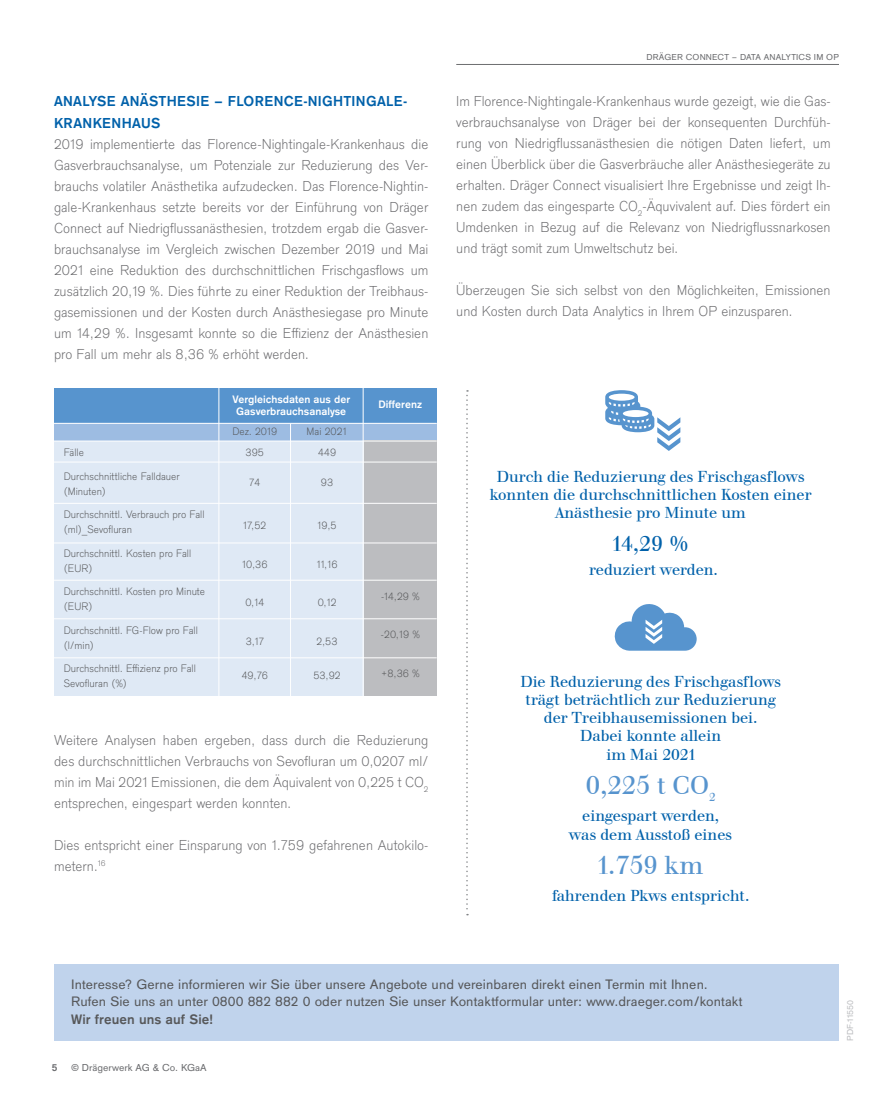
<style>
.page{position:relative;width:893px;height:1106px;background:#fff}
.page>*{position:absolute;margin:0;border:0;box-sizing:border-box;transform-origin:0 0}
.Copy{font:27px "Draeger Walbaum";color:#5794ce}
.Copy-2{font:22.5px "Draeger Walbaum";color:#0161aa}
.Copy-3{font:16.5px/18px "Draeger Walbaum";color:#0161aa;text-align:center}
.Copy-4{font:300 15px/21px "Draeger Sans";color:#69696c;text-align:justify}
.headline_1{font:700 15px/21.6px "Draeger Sans";letter-spacing:.02em;color:#0161aa}
.Copy-5{font:14.25px "Draeger Sans";letter-spacing:.005em;color:#57585a}
.Copy-6{font:700 14.25px "Draeger Sans";letter-spacing:.005em;color:#57585a}
.Frage{font:300 11.25px/15px "Draeger Sans";color:#545557}
.Frage-2{font:700 11.25px/12px "Draeger Sans";color:#fff;text-align:center}
.fußzeile{font:10.5px "Draeger Sans";color:#6c6d70}
.paginierung{font:700 10.5px "Draeger Sans";color:#6c6d70}
.t1{font:9px "Draeger Sans";letter-spacing:.02em;color:#6c6d70}
.Copy-7{font:9px "Draeger Sans";color:#bcbdc0}
</style>
<div class="page">
<hr style="left:456px;top:64px;width:383px;height:1px;background:#6c6d70">
<div style="left:54px;top:440px;width:383px;height:256px;background:#dfe9f5"></div>
<div style="left:54px;top:388px;width:383px;height:38px;background:#5794ce"></div>
<div style="left:54px;top:423px;width:383px;height:17px;background:#9dbce2"></div>
<div style="left:364px;top:440px;width:73px;height:256px;background:#bcbdc0"></div>
<hr style="left:363px;top:388px;width:1px;height:308px;background:#fff">
<hr style="left:290px;top:423px;width:1px;height:273px;background:#fff">
<hr style="left:219px;top:388px;width:1px;height:308px;background:#fff">
<hr style="left:54px;top:440px;width:383px;height:1px;background:#fff">
<hr style="left:54px;top:461px;width:383px;height:1px;background:#fff">
<hr style="left:54px;top:503px;width:383px;height:1px;background:#fff">
<hr style="left:54px;top:542px;width:383px;height:1px;background:#fff">
<hr style="left:54px;top:580px;width:383px;height:1px;background:#fff">
<hr style="left:54px;top:618px;width:383px;height:1px;background:#fff">
<hr style="left:54px;top:657px;width:383px;height:1px;background:#fff">
<hr style="left:54px;top:423px;width:383px;height:1px;background:#fff">
<div style="left:54px;top:963px;width:785px;height:77px;background:#c0d3ec"></div>
<svg style="left:605px;top:390px;width:75px;height:61px"></svg>
<svg style="left:466px;top:390px;width:2px;height:525px"></svg>
<svg style="left:614px;top:604px;width:83px;height:46px"></svg>
<p class="headline_1" style="left:54px;top:90px;width:355px">ANALYSE ANÄSTHESIE – FLORENCE-NIGHTINGALE-<br>KRANKENHAUS</p>
<p class="Copy-4" style="left:54px;top:133px;width:376px">2019 implementierte das Florence-Nightingale-Krankenhaus die Gasverbrauchsanalyse, um Potenziale zur Reduzierung des Ver&shy;brauchs volatiler Anästhetika aufzudecken. Das Florence-Nightin&shy;gale-Krankenhaus setzte bereits vor der Einführung von Dräger Connect auf Niedrigflussanästhesien, trotzdem ergab die Gasver&shy;brauchsanalyse im Vergleich zwischen Dezember 2019 und Mai 2021 eine Reduktion des durchschnittlichen Frischgasflows um zusätzlich 20,19 %. Dies führte zu einer Reduktion der Treibhaus&shy;gasemissionen und der Kosten durch Anästhesiegase pro Minute um 14,29 %. Insgesamt konnte so die Effizienz der Anästhesien pro Fall um mehr als 8,36 % erhöht werden.</p>
<p class="Frage" style="left:64px;top:444px;width:22px">Fälle</p>
<p class="Frage" style="left:64px;top:468px;width:118px">Durchschnittliche Falldauer</p>
<p class="Frage" style="left:64px;top:483px;width:44px">(Minuten)</p>
<p class="Frage" style="left:64px;top:506px;width:142px">Durchschnittl. Verbrauch pro Fall</p>
<p class="Frage" style="left:64px;top:521px;width:70px">(ml)_Sevofluran</p>
<p class="Frage" style="left:64px;top:545px;width:129px">Durchschnittl. Kosten pro Fall</p>
<p class="Frage" style="left:64px;top:560px;width:30px">(EUR)</p>
<p class="Frage" style="left:64px;top:583px;width:143px">Durchschnittl. Kosten pro Minute</p>
<p class="Frage" style="left:64px;top:598px;width:30px">(EUR)</p>
<p class="Frage" style="left:64px;top:622px;width:136px">Durchschnittl. FG-Flow pro Fall</p>
<p class="Frage" style="left:64px;top:637px;width:32px">(l/min)</p>
<p class="Frage" style="left:64px;top:660px;width:134px">Durchschnittl. Effizienz pro Fall<br>Sevofluran (%)</p>
<p class="Frage-2" style="left:232px;top:393px;width:119px">Vergleichsdaten aus der<br>Gasverbrauchsanalyse</p>
<p class="Frage-2" style="left:378px;top:398px;width:45px">Differenz</p>
<p class="Frage" style="left:232px;top:423px;width:46px">Dez. 2019</p>
<p class="Frage" style="left:307px;top:423px;width:42px">Mai 2021</p>
<p class="Frage" style="left:246px;top:444px;width:20px">395</p>
<p class="Frage" style="left:249px;top:474px;width:13px">74</p>
<p class="Frage" style="left:243px;top:517px;width:25px">17,52</p>
<p class="Frage" style="left:242px;top:556px;width:27px">10,36</p>
<p class="Frage" style="left:245px;top:594px;width:20px">0,14</p>
<p class="Frage" style="left:246px;top:633px;width:20px">3,17</p>
<p class="Frage" style="left:242px;top:667px;width:28px">49,76</p>
<p class="Frage" style="left:318px;top:444px;width:20px">449</p>
<p class="Frage" style="left:321px;top:474px;width:14px">93</p>
<p class="Frage" style="left:318px;top:517px;width:21px">19,5</p>
<p class="Frage" style="left:317px;top:556px;width:22px">11,16</p>
<p class="Frage" style="left:318px;top:594px;width:20px">0,12</p>
<p class="Frage" style="left:317px;top:633px;width:23px">2,53</p>
<p class="Frage" style="left:313px;top:667px;width:29px">53,92</p>
<p class="Frage" style="left:381px;top:588px;width:40px">-14,29 %</p>
<p class="Frage" style="left:381px;top:626px;width:41px">-20,19 %</p>
<p class="Frage" style="left:381px;top:665px;width:40px">+8,36 %</p>
<p class="Copy-4" style="left:54px;top:728px;width:376px">Weitere Analysen haben ergeben, dass durch die Reduzierung des durchschnittlichen Verbrauchs von Sevofluran um 0,0207 ml/ min im Mai 2021 Emissionen, die dem Äquivalent von 0,225 t CO<sub>2 </sub>entsprechen, eingespart werden konnten.</p>
<p class="Copy-4" style="left:54px;top:833px;width:376px">Dies entspricht einer Einsparung von 1.759 gefahrenen Autokilo&shy;metern.<sup>16</sup></p>
<p class="t1" style="left:647px;top:51px;width:194px">DRÄGER CONNECT – DATA ANALYTICS IM OP</p>
<p class="Copy-4" style="left:456px;top:90px;width:376px">Im Florence-Nightingale-Krankenhaus wurde gezeigt, wie die Gas&shy;verbrauchsanalyse von Dräger bei der konsequenten Durchfüh&shy;rung von Niedrigflussanästhesien die nötigen Daten liefert, um einen Überblick über die Gasverbräuche aller Anästhesiegeräte zu erhalten. Dräger Connect visualisiert Ihre Ergebnisse und zeigt Ih&shy;nen zudem das eingesparte CO<sub>2</sub>-Äquvivalent auf. Dies fördert ein Umdenken in Bezug auf die Relevanz von Niedrigflussnarkosen und trägt somit zum Umweltschutz bei.</p>
<p class="Copy-4" style="left:456px;top:279px;width:376px">Überzeugen Sie sich selbst von den Möglichkeiten, Emissionen und Kosten durch Data Analytics in Ihrem OP einzusparen.</p>
<p class="Copy-3" style="left:490px;top:468px;width:323px">Durch die Reduzierung des Frischgasflows konnten die durchschnittlichen Kosten einer<br>Anästhesie pro Minute um</p>
<p class="Copy-2" style="left:612px;top:528px;width:78px">14,29 %</p>
<p class="Copy-3" style="left:589px;top:560px;width:130px">reduziert werden.</p>
<p class="Copy-3" style="left:520px;top:672px;width:262px">Die Reduzierung des Frischgasflows trägt beträchtlich zur Reduzierung der Treibhausemissionen bei.<br>Dabei konnte allein</p>
<p class="Copy-3" style="left:606px;top:746px;width:90px">im Mai 2021</p>
<p class="Copy" style="left:586px;top:767px;width:131px">0,225 t CO<sub>2</sub></p>
<p class="Copy-3" style="left:569px;top:805px;width:164px;line-height:19.5px">eingespart werden, was dem Ausstoß eines</p>
<p class="Copy" style="left:598px;top:847px;width:107px">1.759 km</p>
<p class="Copy-3" style="left:552px;top:886px;width:199px">fahrenden Pkws entspricht.</p>
<p class="Copy-5" style="left:71px;top:974px;width:638px">Interesse? Gerne informieren wir Sie über unsere Angebote und vereinbaren direkt einen Termin mit Ihnen.</p>
<p class="Copy-5" style="left:71px;top:991px;width:673px">Rufen Sie uns an unter 0800 882 882 0 oder nutzen Sie unser Kontaktformular unter: www.draeger.com/kontakt</p>
<p class="Copy-6" style="left:71px;top:1009px;width:144px">Wir freuen uns auf Sie!</p>
<p class="paginierung" style="left:52px;top:1060px;width:7px">5</p>
<p class="fußzeile" style="left:71px;top:1059px;width:137px">© Drägerwerk AG &amp; Co. KGaA</p>
<p class="Copy-7" style="left:844px;top:1040px;width:42px;rotate:-90deg">PDF-11550</p>
</div>
